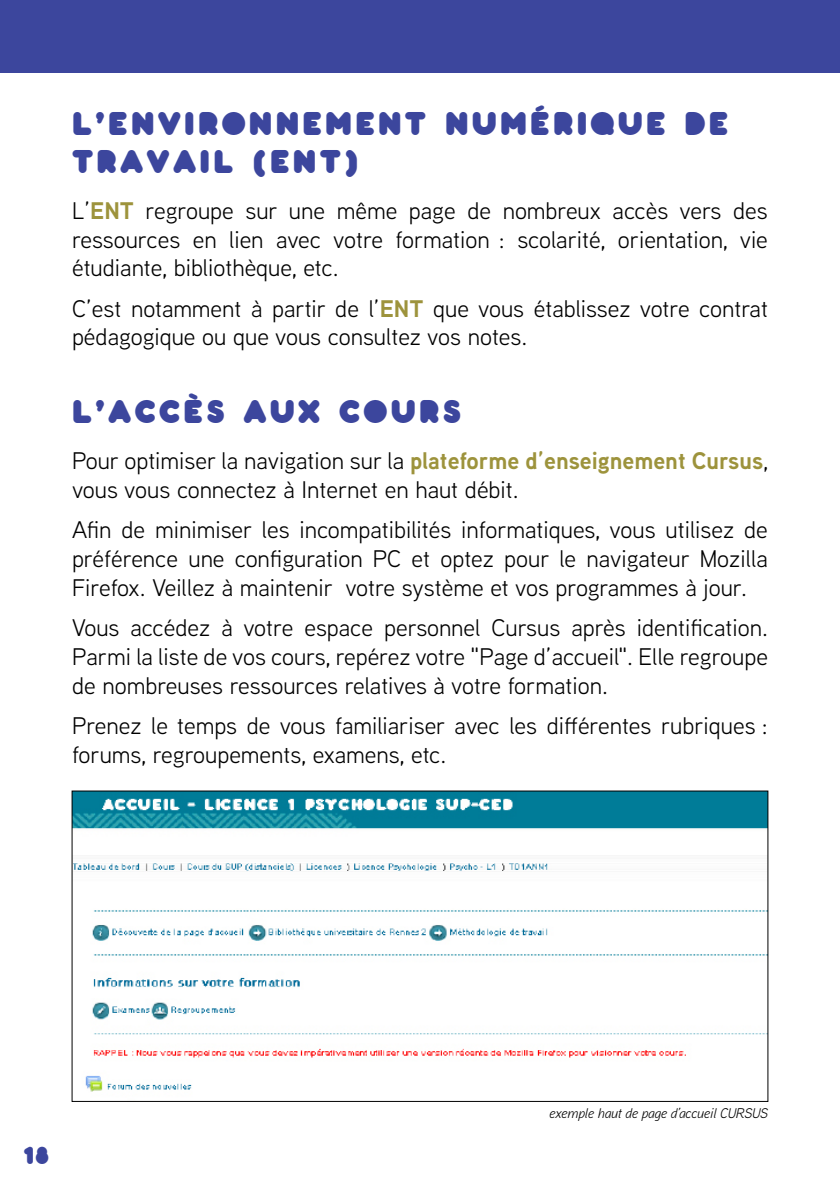
<style>
.page{position:relative;width:840px;height:1191px;background:#fff}
.page>*{position:absolute;margin:0;border:0;box-sizing:border-box;transform-origin:0 0}
.t1{font:32px/38.4px "Pochoir Pleine";letter-spacing:.1em;color:#3c469d}
.t2{font:24px/28.8px "Aaux Next";color:#000;text-align:justify}
.t3{font:700 24px "Aaux Next";color:#9d933c}
.t4{font:24px "Pochoir Pleine";color:#3c469d}
.t5{font:italic 14px "Aaux Next";color:#000}
.s1{font-weight:400;color:#000}
.s2{font-weight:700;color:#9d933c}
</style>
<div class="page">
<div style="left:0;top:0;width:839px;height:72px;background:#3c469d"></div>
<img style="left:74px;top:792px;width:691px;height:300px">
<h1 class="t1" style="left:72px;top:102px;width:657px">L’ENVIRONNEMENT NUMÉRIQUE DE<br>TRAVAIL (ENT)</h1>
<p class="t3" style="left:72px;top:193px;width:33px"><span class="s1">L’</span>ENT</p>
<p class="t2" style="left:72px;top:195px;width:697px;text-indent:73px">regroupe sur une même page de nombreux accès vers des ressources en lien avec votre formation : scolarité, orientation, vie étudiante, bibliothèque, etc.</p>
<p class="t2" style="left:72px;top:293px;width:323px">C’est notamment à partir de l’<span class="s2">ENT</span></p>
<p class="t2" style="left:72px;top:293px;width:697px;text-indent:361px">que vous établissez votre contrat pédagogique ou que vous consultez vos notes.</p>
<h1 class="t1" style="left:72px;top:391px;width:390px">L’ACCÈS AUX COURS</h1>
<p class="t2" style="left:72px;top:446px;width:697px">Pour optimiser la navigation sur la <span class="s2">plateforme d’enseignement Cursus</span>, vous vous connectez à Internet en haut débit.</p>
<p class="t2" style="left:72px;top:514px;width:696px">Afin de minimiser les incompatibilités informatiques, vous utilisez de préférence une configuration PC et optez pour le navigateur Mozilla Firefox. Veillez à maintenir votre système et vos programmes à jour.</p>
<p class="t2" style="left:72px;top:612px;width:697px">Vous accédez à votre espace personnel Cursus après identification.<br>Parmi la liste de vos cours, repérez votre "Page d’accueil". Elle regroupe de nombreuses ressources relatives à votre formation.</p>
<p class="t2" style="left:72px;top:710px;width:696px">Prenez le temps de vous familiariser avec les différentes rubriques : forums, regroupements, examens, etc.</p>
<p class="t4" style="left:23px;top:1140px;width:28px">18</p>
<p class="t5" style="left:549px;top:1104px;width:220px">exemple haut de page d’accueil CURSUS</p>
</div>
